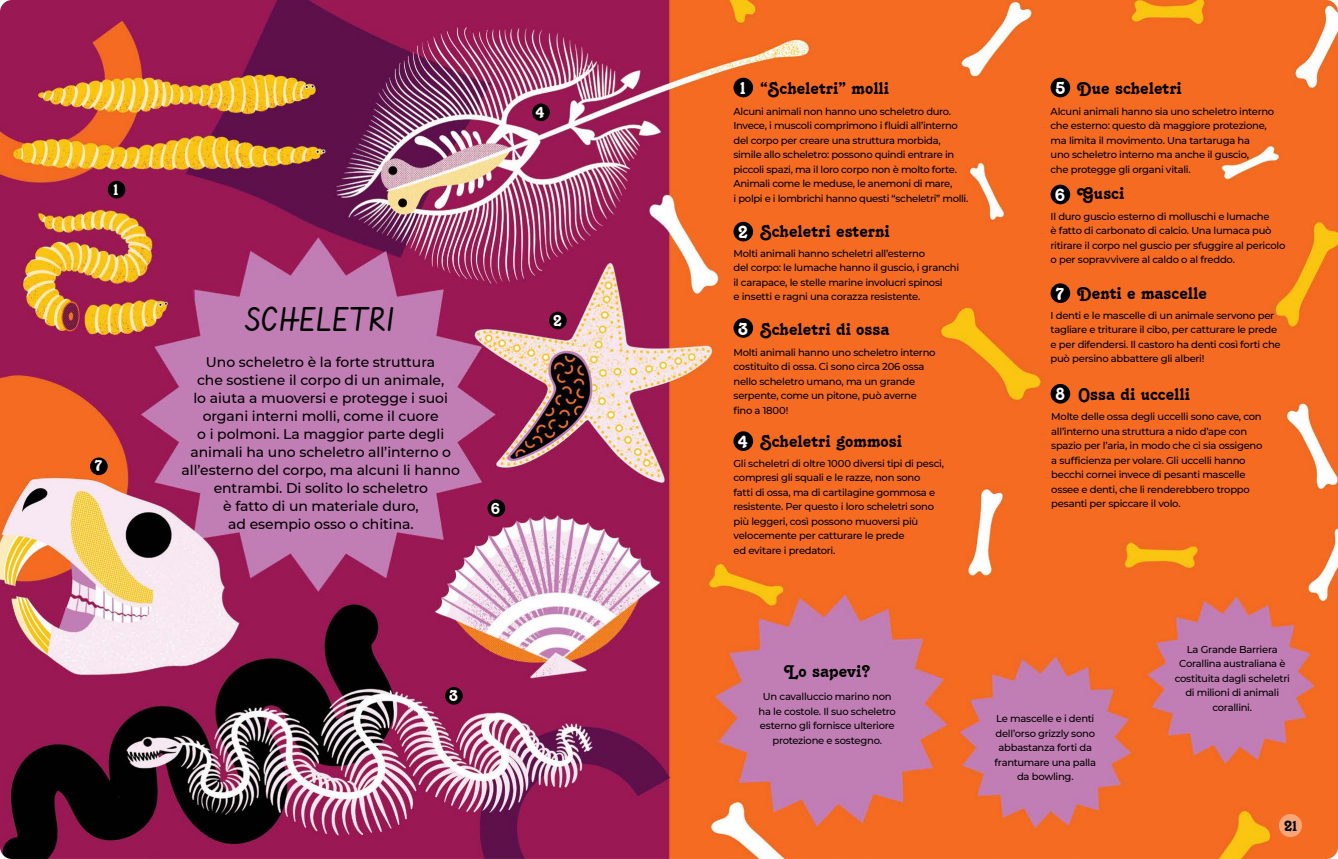
<style>
.page{position:relative;width:1338px;height:859px;background:#fff}
.page>*{position:absolute;margin:0;border:0;box-sizing:border-box;transform-origin:0 0}
.t1{font:32px "Vibur";letter-spacing:-.005em;color:#000}
.t2{font:22px "Tango BT";color:#000}
.t3{font:22px "Tango BT";color:#fbfbfb}
.t4{font:19.8px "Tango BT";color:#fbfbfb}
.t5{font:18.6px "Tango BT";color:#000}
.t6{font:500 14px/18px "Montserrat";letter-spacing:-.01em;color:#000;text-align:center}
.t7{font:500 10px/14.5px "Montserrat";letter-spacing:-.03em;color:#000}
</style>
<div class="page">
<img style="left:0;top:0;width:1338px;height:859px">
<div style="left:1279px;top:814px;width:23px;height:23px;background:#f8a579;border-radius:50%"></div>
<div style="left:733px;top:78px;width:20px;height:19px;background:#000;border-radius:50%"></div>
<div style="left:108px;top:181px;width:17px;height:17px;background:#000;border-radius:50%"></div>
<div style="left:549px;top:312px;width:18px;height:17px;background:#000;border-radius:50%"></div>
<div style="left:445px;top:687px;width:18px;height:18px;background:#000;border-radius:50%"></div>
<div style="left:1051px;top:78px;width:19px;height:19px;background:#000;border-radius:50%"></div>
<div style="left:1051px;top:185px;width:19px;height:19px;background:#000;border-radius:50%"></div>
<div style="left:488px;top:499px;width:17px;height:18px;background:#000;border-radius:50%"></div>
<div style="left:1051px;top:283px;width:19px;height:20px;background:#000;border-radius:50%"></div>
<div style="left:90px;top:457px;width:18px;height:18px;background:#000;border-radius:50%"></div>
<div style="left:1051px;top:384px;width:19px;height:20px;background:#000;border-radius:50%"></div>
<div style="left:733px;top:222px;width:20px;height:19px;background:#000;border-radius:50%"></div>
<div style="left:733px;top:318px;width:20px;height:20px;background:#000;border-radius:50%"></div>
<div style="left:733px;top:431px;width:20px;height:20px;background:#000;border-radius:50%"></div>
<div style="left:532px;top:104px;width:18px;height:17px;background:#000;border-radius:50%"></div>
<h3 class="t4" style="left:113px;top:179px;width:7px">1</h3>
<h3 class="t4" style="left:95px;top:455px;width:9px">7</h3>
<h3 class="t4" style="left:535px;top:102px;width:10px">4</h3>
<h1 class="t1" style="left:245px;top:300px;width:152px">SCHELETRI</h1>
<p class="t6" style="left:182px;top:352px;width:280px">Uno scheletro è la forte struttura<br>che sostiene il corpo di un animale,<br>lo aiuta a muoversi e protegge i suoi organi interni molli, come il cuore<br>o i polmoni. La maggior parte degli animali ha uno scheletro all’interno o all’esterno del corpo, ma alcuni li hanno entrambi. Di solito lo scheletro<br>è fatto di un materiale duro,<br>ad esempio osso o chitina.</p>
<h3 class="t4" style="left:491px;top:497px;width:11px">6</h3>
<h3 class="t4" style="left:553px;top:310px;width:10px">2</h3>
<h3 class="t4" style="left:449px;top:685px;width:11px">3</h3>
<h2 class="t3" style="left:740px;top:76px;width:7px">1</h2>
<h2 class="t2" style="left:760px;top:76px;width:131px">“Scheletri” molli</h2>
<p class="t7" style="left:733px;top:103px;width:236px">Alcuni animali non hanno uno scheletro duro.<br>Invece, i muscoli comprimono i fluidi all’interno del corpo per creare una struttura morbida, simile allo scheletro: possono quindi entrare in piccoli spazi, ma il loro corpo non è molto forte.<br>Animali come le meduse, le anemoni di mare,<br>i polpi e i lombrichi hanno questi “scheletri” molli.</p>
<h2 class="t2" style="left:760px;top:219px;width:131px">Scheletri esterni</h2>
<p class="t7" style="left:733px;top:246px;width:227px">Molti animali hanno scheletri all’esterno<br>del corpo: le lumache hanno il guscio, i granchi il carapace, le stelle marine involucri spinosi<br>e insetti e ragni una corazza resistente.</p>
<h2 class="t3" style="left:738px;top:220px;width:11px">2</h2>
<h2 class="t3" style="left:738px;top:317px;width:12px">3</h2>
<h2 class="t2" style="left:760px;top:317px;width:131px">Scheletri di ossa</h2>
<p class="t7" style="left:733px;top:344px;width:204px">Molti animali hanno uno scheletro interno costituito di ossa. Ci sono circa 206 ossa nello scheletro umano, ma un grande serpente, come un pitone, può averne fino a 1800!</p>
<h2 class="t2" style="left:760px;top:428px;width:143px">Scheletri gommosi</h2>
<p class="t7" style="left:733px;top:455px;width:212px">Gli scheletri di oltre 1000 diversi tipi di pesci, compresi gli squali e le razze, non sono<br>fatti di ossa, ma di cartilagine gommosa e resistente. Per questo i loro scheletri sono più leggeri, così possono muoversi più velocemente per catturare le prede<br>ed evitare i predatori.</p>
<h2 class="t3" style="left:738px;top:430px;width:11px">4</h2>
<h2 class="t3" style="left:1055px;top:76px;width:11px">5</h2>
<h2 class="t2" style="left:1077px;top:76px;width:106px">Due scheletri</h2>
<p class="t7" style="left:1051px;top:103px;width:225px">Alcuni animali hanno sia uno scheletro interno che esterno: questo dà maggiore protezione, ma limita il movimento. Una tartaruga ha<br>uno scheletro interno ma anche il guscio,<br>che protegge gli organi vitali.</p>
<h2 class="t2" style="left:1077px;top:181px;width:49px">Gusci</h2>
<p class="t7" style="left:1051px;top:208px;width:236px">Il duro guscio esterno di molluschi e lumache<br>è fatto di carbonato di calcio. Una lumaca può ritirare il corpo nel guscio per sfuggire al pericolo o per sopravvivere al caldo o al freddo.</p>
<h2 class="t3" style="left:1055px;top:183px;width:12px">6</h2>
<h2 class="t2" style="left:1077px;top:281px;width:131px">Denti e mascelle</h2>
<p class="t7" style="left:1051px;top:307px;width:232px">I denti e le mascelle di un animale servono per tagliare e triturare il cibo, per catturare le prede e per difendersi. Il castoro ha denti così forti che può persino abbattere gli alberi!</p>
<h2 class="t2" style="left:1078px;top:382px;width:114px">Ossa di uccelli</h2>
<p class="t7" style="left:1051px;top:409px;width:213px">Molte delle ossa degli uccelli sono cave, con all’interno una struttura a nido d’ape con spazio per l’aria, in modo che ci sia ossigeno a sufficienza per volare. Gli uccelli hanno becchi cornei invece di pesanti mascelle ossee e denti, che li renderebbero troppo pesanti per spiccare il volo.</p>
<h2 class="t3" style="left:1055px;top:282px;width:10px">7</h2>
<h2 class="t3" style="left:1055px;top:382px;width:11px">8</h2>
<h2 class="t2" style="left:784px;top:659px;width:88px">Lo sapevi?</h2>
<p class="t7" style="left:759px;top:689px;width:139px;text-align:center">Un cavalluccio marino non ha le costole. Il suo scheletro esterno gli fornisce ulteriore protezione e sostegno.</p>
<p class="t7" style="left:994px;top:711px;width:103px;text-align:center">Le mascelle e i denti dell’orso grizzly sono abbastanza forti da frantumare una palla da bowling.</p>
<p class="t7" style="left:1175px;top:642px;width:117px;text-align:center">La Grande Barriera<br>Corallina australiana è costituita dagli scheletri di milioni di animali corallini.</p>
<h3 class="t5" style="left:1284px;top:816px;width:15px">21</h3>
</div>
